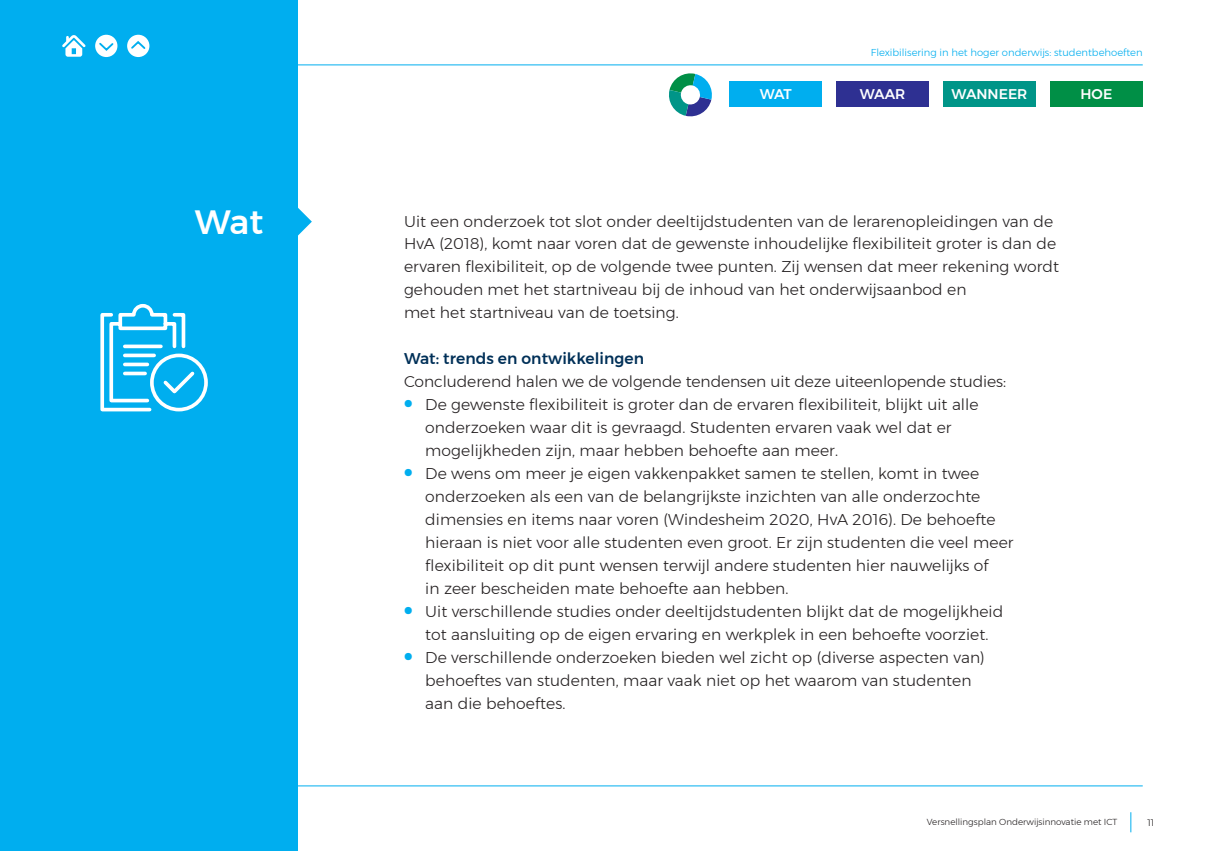
<style>
.page{position:relative;width:1205px;height:851px;background:#fff}
.page>*{position:absolute;margin:0;border:0;box-sizing:border-box;transform-origin:0 0}
.List_Paragraph{font:500 33.62px "Montserrat";color:#fff}
.t1{font:300 15.5px/23px "Montserrat";letter-spacing:.005em;color:#231f20}
.t2{font:500 15.5px "Montserrat";letter-spacing:.005em;color:#003058}
.List_Paragraph-2{font:500 14px "Montserrat";color:#fff}
.t3{font:300 10px "Montserrat";color:#00aeef}
.t4{font:300 9.38px "Montserrat";color:#231f20}
.t5{font:300 8.75px "Montserrat";color:#231f20}
.s1{font-weight:900;font-size:23px;color:#00aeef}
</style>
<div class="page">
<svg style="left:1130px;top:812px;width:1px;height:20px"></svg>
<hr style="left:62px;top:785px;width:1080px;height:1px;background:#00aeef">
<div style="left:0;top:0;width:298px;height:850px;background:#00aeef"></div>
<svg style="left:298px;top:208px;width:14px;height:28px"></svg>
<svg style="left:100px;top:303px;width:108px;height:109px"></svg>
<svg style="left:62px;top:35px;width:24px;height:22px"></svg>
<div style="left:95px;top:35px;width:22px;height:22px;background:#fff;border-radius:50%"></div>
<svg style="left:99px;top:42px;width:15px;height:9px"></svg>
<div style="left:127px;top:35px;width:22px;height:22px;background:#fff;border-radius:50%"></div>
<svg style="left:131px;top:41px;width:15px;height:8px"></svg>
<svg style="left:669px;top:73px;width:43px;height:44px"></svg>
<hr style="left:62px;top:65px;width:1080px;height:1px;background:#00aeef">
<div style="left:729px;top:81px;width:93px;height:25px;background:#00aeef"></div>
<div style="left:836px;top:81px;width:93px;height:25px;background:#2e3092"></div>
<div style="left:943px;top:81px;width:93px;height:25px;background:#009588"></div>
<div style="left:1050px;top:81px;width:92px;height:25px;background:#008f46"></div>
<p class="List_Paragraph" style="left:195px;top:196px;width:70px">Wat</p>
<p class="t3" style="left:871px;top:45px;width:273px">Flexibilisering in het hoger onderwijs: studentbehoeften</p>
<p class="List_Paragraph-2" style="left:760px;top:83px;width:34px">WAT</p>
<p class="List_Paragraph-2" style="left:860px;top:83px;width:47px">WAAR</p>
<p class="List_Paragraph-2" style="left:951px;top:83px;width:77px">WANNEER</p>
<p class="List_Paragraph-2" style="left:1080px;top:83px;width:33px">HOE</p>
<p class="t1" style="left:404px;top:209px;width:656px">Uit een onderzoek tot slot onder deeltijdstudenten van de lerarenopleidingen van de HvA (2018), komt naar voren dat de gewenste inhoudelijke flexibiliteit groter is dan de ervaren flexibiliteit, op de volgende twee punten. Zij wensen dat meer rekening wordt gehouden met het startniveau bij de inhoud van het onderwijsaanbod en<br>met het startniveau van de toetsing.</p>
<p class="t2" style="left:404px;top:346px;width:242px">Wat: trends en ontwikkelingen</p>
<p class="t1" style="left:404px;top:370px;width:603px">Concluderend halen we de volgende tendensen uit deze uiteenlopende studies:</p>
<p class="t1" style="left:425px;top:393px;width:555px;text-indent:-21px"><span class="s1">•</span> De gewenste flexibiliteit is groter dan de ervaren flexibiliteit, blijkt uit alle onderzoeken waar dit is gevraagd. Studenten ervaren vaak wel dat er mogelijkheden zijn, maar hebben behoefte aan meer.</p>
<p class="t1" style="left:425px;top:462px;width:590px;text-indent:-21px"><span class="s1">•</span> De wens om meer je eigen vakkenpakket samen te stellen, komt in twee onderzoeken als een van de belangrijkste inzichten van alle onderzochte dimensies en items naar voren (Windesheim 2020, HvA 2016). De behoefte hieraan is niet voor alle studenten even groot. Er zijn studenten die veel meer flexibiliteit op dit punt wensen terwijl andere studenten hier nauwelijks of<br>in zeer bescheiden mate behoefte aan hebben.</p>
<p class="t1" style="left:404px;top:599px;width:601px;text-align:center"><span class="s1">•</span> Uit verschillende studies onder deeltijdstudenten blijkt dat de mogelijkheid tot aansluiting op de eigen ervaring en werkplek in een behoefte voorziet.</p>
<p class="t1" style="left:425px;top:645px;width:561px;text-indent:-21px"><span class="s1">•</span> De verschillende onderzoeken bieden wel zicht op (diverse aspecten van) behoeftes van studenten, maar vaak niet op het waarom van studenten aan die behoeftes.</p>
<p class="t5" style="left:927px;top:815px;width:192px">Versnellingsplan Onderwijsinnovatie met ICT</p>
<p class="t4" style="left:1147px;top:815px;width:8px">11</p>
</div>
